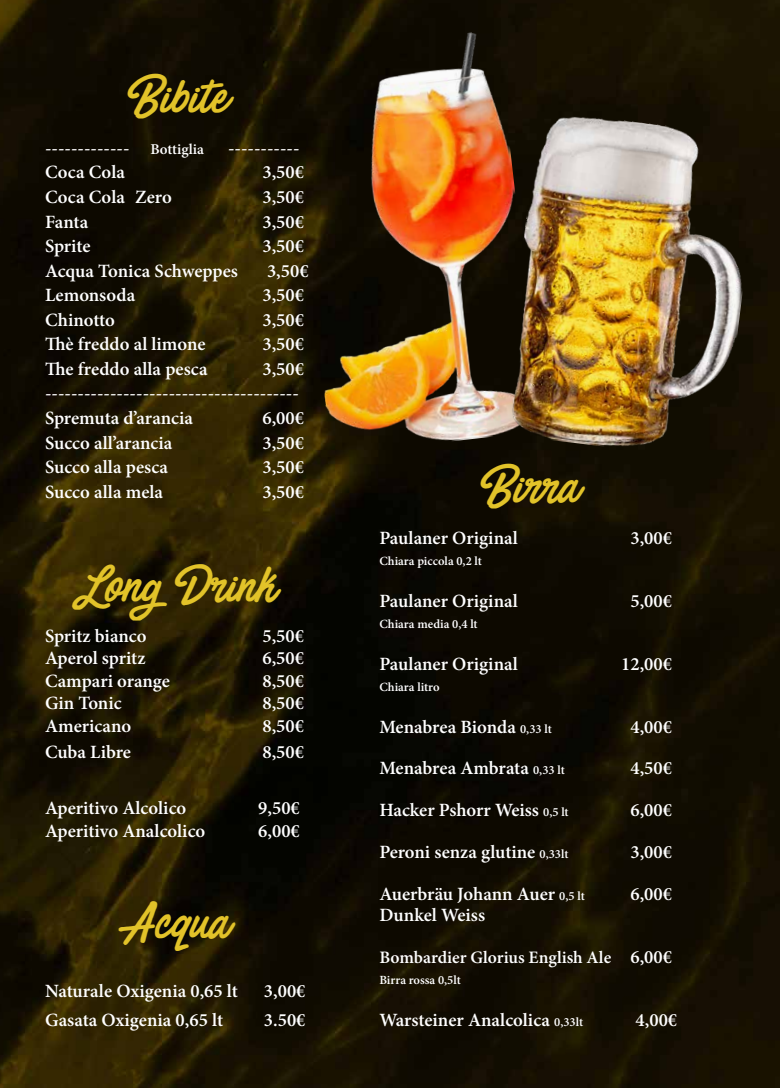
<style>
.page{position:relative;width:780px;height:1088px;background:#fff}
.page>*{position:absolute;margin:0;border:0;box-sizing:border-box;transform-origin:0 0}
.t1{font:46.25px "Painted Paradise";color:#e2c329}
.t2{font:600 18.75px/24.5px "Minion Pro";color:#fff}
.t3{font:600 17.5px "Minion Pro";color:#fff}
.t4{font:600 12.5px "Minion Pro";color:#fff}
.s1{font-size:15px}
.s2{font-size:12.5px}
.s3{font-size:18.75px}
</style>
<div class="page">
<img style="left:0;top:0;width:780px;height:1088px">
<img style="left:285px;top:30px;width:257px;height:425px">
<img style="left:500px;top:110px;width:261px;height:351px">
<h1 class="t1" style="left:129px;top:73px;width:100px">Bibite</h1>
<p class="t2" style="left:45px;top:136px;width:160px">------------- <span class="s1">Bottiglia</span></p>
<p class="t2" style="left:228px;top:136px;width:73px">-----------</p>
<p class="t2" style="left:45px;top:160px;width:81px">Coca Cola</p>
<p class="t2" style="left:262px;top:160px;width:43px">3,50€</p>
<p class="t2" style="left:45px;top:185px;width:128px">Coca Cola Zero</p>
<p class="t2" style="left:262px;top:185px;width:43px">3,50€</p>
<p class="t2" style="left:45px;top:209px;width:45px">Fanta</p>
<p class="t2" style="left:262px;top:209px;width:43px">3,50€</p>
<p class="t2" style="left:45px;top:234px;width:47px">Sprite</p>
<p class="t2" style="left:262px;top:234px;width:43px">3,50€</p>
<p class="t2" style="left:45px;top:258px;width:194px">Acqua Tonica Schweppes</p>
<p class="t2" style="left:267px;top:258px;width:43px">3,50€</p>
<p class="t2" style="left:45px;top:283px;width:92px">Lemonsoda</p>
<p class="t2" style="left:262px;top:283px;width:43px">3,50€</p>
<p class="t2" style="left:45px;top:307px;width:71px">Chinotto</p>
<p class="t2" style="left:262px;top:307px;width:43px">3,50€</p>
<p class="t2" style="left:45px;top:332px;width:162px">Thè freddo al limone</p>
<p class="t2" style="left:262px;top:332px;width:43px">3,50€</p>
<p class="t2" style="left:45px;top:356px;width:164px">The freddo alla pesca</p>
<p class="t2" style="left:45px;top:356px;width:260px;text-indent:217px">3,50€ ---------------------------------------<br>Spremuta d’arancia</p>
<p class="t2" style="left:262px;top:406px;width:43px">6,00€</p>
<p class="t2" style="left:45px;top:430px;width:129px">Succo all’arancia</p>
<p class="t2" style="left:262px;top:430px;width:43px">3,50€</p>
<p class="t2" style="left:45px;top:455px;width:124px">Succo alla pesca</p>
<p class="t2" style="left:262px;top:455px;width:43px">3,50€</p>
<p class="t2" style="left:45px;top:479px;width:120px">Succo alla mela</p>
<p class="t2" style="left:262px;top:479px;width:43px">3,50€</p>
<h1 class="t1" style="left:80px;top:562px;width:199px">Long Drink</h1>
<p class="t2" style="left:45px;top:623px;width:103px">Spritz bianco</p>
<p class="t2" style="left:262px;top:623px;width:43px">5,50€</p>
<p class="t2" style="left:45px;top:646px;width:102px">Aperol spritz</p>
<p class="t2" style="left:262px;top:646px;width:43px">6,50€</p>
<p class="t2" style="left:45px;top:668px;width:126px">Campari orange</p>
<p class="t2" style="left:262px;top:668px;width:43px">8,50€</p>
<p class="t2" style="left:45px;top:691px;width:78px">Gin Tonic</p>
<p class="t2" style="left:262px;top:691px;width:43px">8,50€</p>
<p class="t2" style="left:45px;top:713px;width:88px">Americano</p>
<p class="t2" style="left:262px;top:713px;width:43px">8,50€</p>
<p class="t2" style="left:45px;top:740px;width:87px">Cuba Libre</p>
<p class="t2" style="left:262px;top:740px;width:43px">8,50€</p>
<p class="t2" style="left:45px;top:796px;width:143px">Aperitivo Alcolico</p>
<p class="t2" style="left:258px;top:796px;width:43px">9,50€</p>
<p class="t2" style="left:45px;top:818px;width:162px">Aperitivo Analcolico</p>
<p class="t2" style="left:258px;top:818px;width:43px">6,00€</p>
<h1 class="t1" style="left:128px;top:900px;width:103px">Acqua</h1>
<p class="t2" style="left:45px;top:978px;width:194px">Naturale Oxigenia 0,65 lt</p>
<p class="t2" style="left:264px;top:978px;width:43px">3,00€</p>
<p class="t2" style="left:45px;top:1007px;width:179px">Gasata Oxigenia 0,65 lt</p>
<p class="t2" style="left:264px;top:1007px;width:43px">3.50€</p>
<h1 class="t1" style="left:482px;top:464px;width:98px">Birra</h1>
<p class="t2" style="left:379px;top:526px;width:140px">Paulaner Original</p>
<p class="t2" style="left:630px;top:526px;width:43px">3,00€</p>
<p class="t4" style="left:379px;top:553px;width:104px">Chiara piccola 0,2 lt</p>
<p class="t2" style="left:379px;top:589px;width:140px">Paulaner Original</p>
<p class="t2" style="left:630px;top:589px;width:43px">5,00€</p>
<p class="t4" style="left:379px;top:615px;width:100px">Chiara media 0,4 lt</p>
<p class="t2" style="left:379px;top:651px;width:140px">Paulaner Original</p>
<p class="t2" style="left:621px;top:651px;width:52px">12,00€</p>
<p class="t4" style="left:379px;top:678px;width:62px">Chiara litro</p>
<p class="t2" style="left:379px;top:714px;width:174px">Menabrea Bionda <span class="s2">0,33 lt</span></p>
<p class="t2" style="left:630px;top:714px;width:43px">4,00€</p>
<p class="t2" style="left:379px;top:756px;width:187px">Menabrea Ambrata <span class="s2">0,33 lt</span></p>
<p class="t2" style="left:630px;top:756px;width:43px">4,50€</p>
<p class="t2" style="left:379px;top:798px;width:191px">Hacker Pshorr Weiss <span class="s2">0,5 lt</span></p>
<p class="t2" style="left:630px;top:798px;width:43px">6,00€</p>
<p class="t2" style="left:379px;top:840px;width:190px">Peroni senza glutine <span class="s2">0,33lt</span></p>
<p class="t2" style="left:630px;top:840px;width:43px">3,00€</p>
<p class="t2" style="left:379px;top:881px;width:207px">Auerbräu Johann Auer <span class="s2">0,5 lt</span></p>
<p class="t2" style="left:630px;top:881px;width:43px">6,00€</p>
<p class="t2" style="left:379px;top:902px;width:107px">Dunkel Weiss</p>
<p class="t3" style="left:379px;top:945px;width:294px">Bombardier Glorius English Ale <span class="s3">6,00€</span></p>
<p class="t4" style="left:379px;top:971px;width:83px">Birra rossa 0,5lt</p>
<p class="t2" style="left:379px;top:1007px;width:205px">Warsteiner Analcolica <span class="s2">0,33lt</span></p>
<p class="t2" style="left:635px;top:1007px;width:43px">4,00€</p>
</div>
